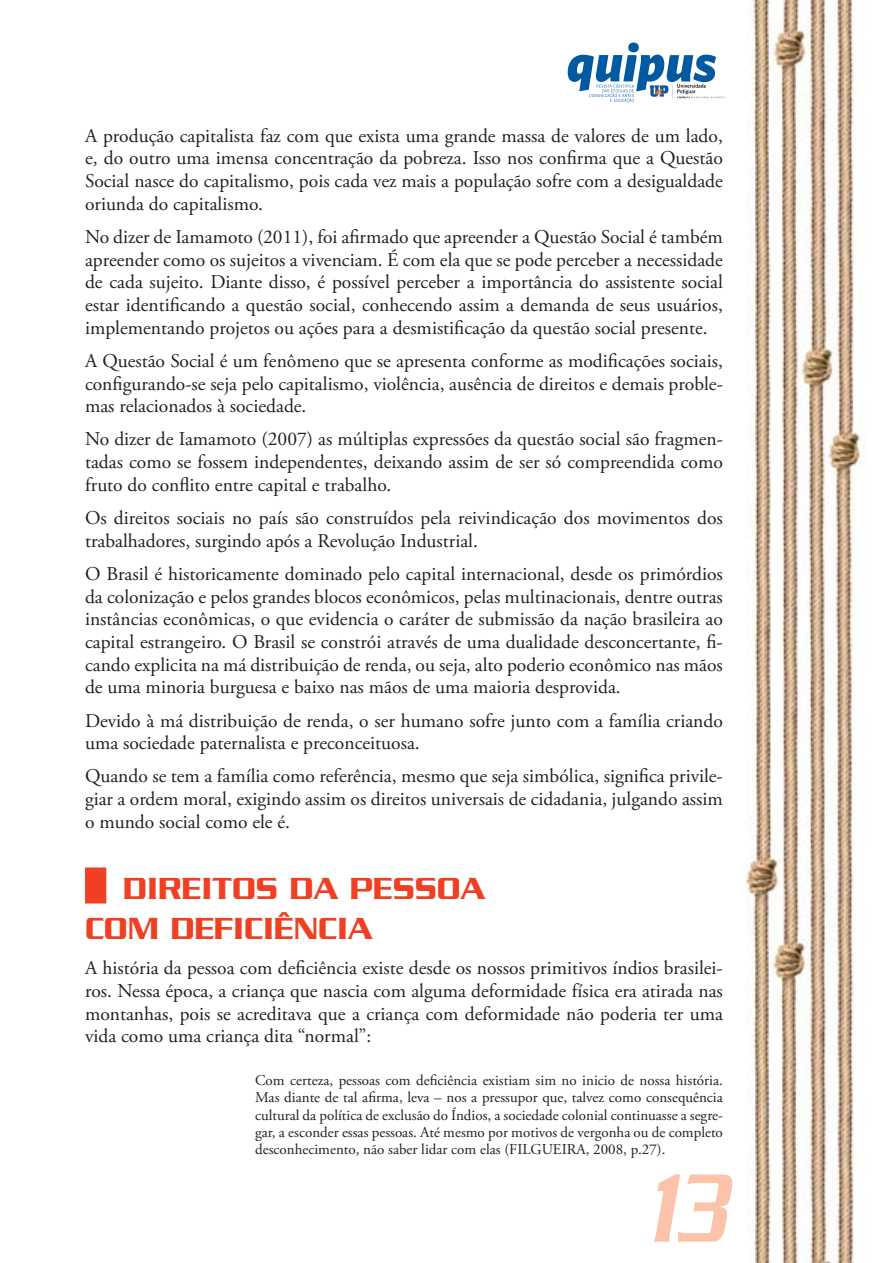
<style>
.page{position:relative;width:893px;height:1263px;background:#fff}
.page>*{position:absolute;margin:0;border:0;box-sizing:border-box;transform-origin:0 0}
.t1{font:italic 500 105px "Serpentine Std";color:#fbc4aa;scale:.7 1}
.t2{font:500 33px/39.6px "Serpentine Std";color:#ef4023}
.t3{font:19.5px/22.6px "Adobe Garamond Pro";color:#231f20;text-align:justify}
.t4{font:15px/17.2px "Adobe Garamond Pro";color:#231f20;text-align:justify}
</style>
<div class="page">
<img style="left:85px;top:0;width:780px;height:1263px">
<svg style="left:568px;top:43px;width:157px;height:60px"></svg>
<div style="left:85px;top:867px;width:21px;height:36px;background:#ef4023"></div>
<p class="t3" style="left:85px;top:126px;width:639px">A produção capitalista faz com que exista uma grande massa de valores de um lado, e, do outro uma imensa concentração da pobreza. Isso nos confirma que a Questão Social nasce do capitalismo, pois cada vez mais a população sofre com a desigualdade oriunda do capitalismo.</p>
<p class="t3" style="left:85px;top:227px;width:639px">No dizer de Iamamoto (2011), foi afirmado que apreender a Questão Social é também apreender como os sujeitos a vivenciam. É com ela que se pode perceber a necessidade de cada sujeito. Diante disso, é possível perceber a importância do assistente social estar identificando a questão social, conhecendo assim a demanda de seus usuários, implementando projetos ou ações para a desmistificação da questão social presente.</p>
<p class="t3" style="left:85px;top:351px;width:639px">A Questão Social é um fenômeno que se apresenta conforme as modificações sociais, configurando-se seja pelo capitalismo, violência, ausência de direitos e demais proble&shy;mas relacionados à sociedade.</p>
<p class="t3" style="left:85px;top:430px;width:639px">No dizer de Iamamoto (2007) as múltiplas expressões da questão social são fragmen&shy;tadas como se fossem independentes, deixando assim de ser só compreendida como fruto do conflito entre capital e trabalho.</p>
<p class="t3" style="left:85px;top:508px;width:639px">Os direitos sociais no país são construídos pela reivindicação dos movimentos dos trabalhadores, surgindo após a Revolução Industrial.</p>
<p class="t3" style="left:85px;top:564px;width:639px">O Brasil é historicamente dominado pelo capital internacional, desde os primórdios da colonização e pelos grandes blocos econômicos, pelas multinacionais, dentre outras instâncias econômicas, o que evidencia o caráter de submissão da nação brasileira ao capital estrangeiro. O Brasil se constrói através de uma dualidade desconcertante, fi&shy;cando explicita na má distribuição de renda, ou seja, alto poderio econômico nas mãos de uma minoria burguesa e baixo nas mãos de uma maioria desprovida.</p>
<p class="t3" style="left:85px;top:711px;width:639px">Devido à má distribuição de renda, o ser humano sofre junto com a família criando uma sociedade paternalista e preconceituosa.</p>
<p class="t3" style="left:85px;top:767px;width:639px">Quando se tem a família como referência, mesmo que seja simbólica, significa privile&shy;giar a ordem moral, exigindo assim os direitos universais de cidadania, julgando assim o mundo social como ele é.</p>
<h2 class="t2" style="left:85px;top:872px;width:402px;text-indent:38px">DIREITOS DA PESSOA<br>COM DEFICIÊNCIA</h2>
<p class="t3" style="left:85px;top:958px;width:639px">A história da pessoa com deficiência existe desde os nossos primitivos índios brasilei&shy;ros. Nessa época, a criança que nascia com alguma deformidade física era atirada nas montanhas, pois se acreditava que a criança com deformidade não poderia ter uma vida como uma criança dita “normal”:</p>
<p class="t4" style="left:255px;top:1073px;width:469px">Com certeza, pessoas com deficiência existiam sim no inicio de nossa história.<br>Mas diante de tal afirma, leva – nos a pressupor que, talvez como consequência cultural da política de exclusão do Índios, a sociedade colonial continuasse a segre&shy;gar, a esconder essas pessoas. Até mesmo por motivos de vergonha ou de completo desconhecimento, não saber lidar com elas (FILGUEIRA, 2008, p.27).</p>
<h1 class="t1" style="left:646px;top:1176px;width:114px">13</h1>
</div>
